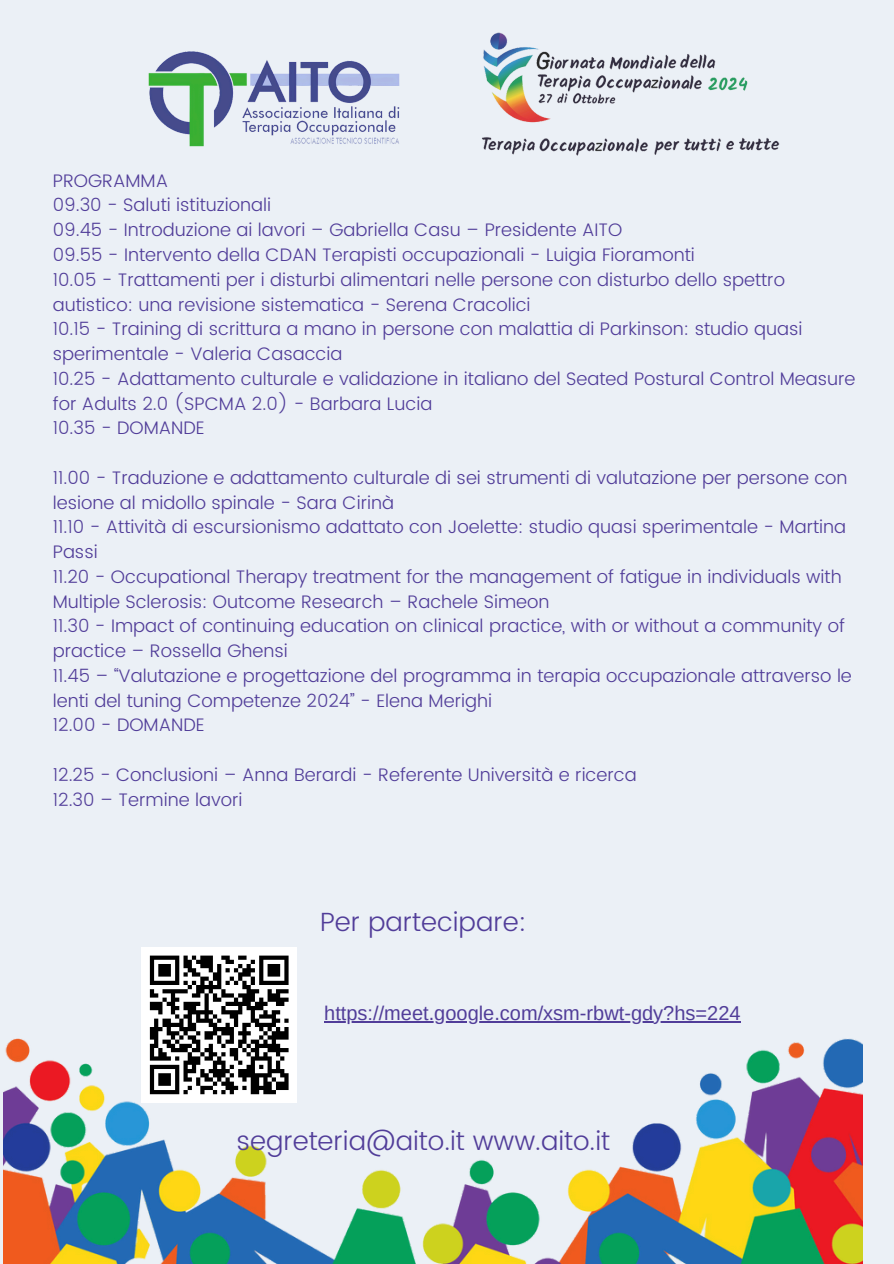
<style>
.page{position:relative;width:894px;height:1264px;background:#fff}
.page>*{position:absolute;margin:0;border:0;box-sizing:border-box;transform-origin:0 0}
.t1{font:300 26.25px "Poppins";color:#513d99}
.t2{font:19.95px "Arimo";color:#513d99}
.t3{font:300 18.15px/24.8px "Poppins";color:#513d99}
</style>
<div class="page">
<div style="left:0;top:0;width:893px;height:1263px;background:#ebf0f6"></div>
<img style="left:148px;top:51px;width:252px;height:96px">
<img style="left:482px;top:32px;width:298px;height:124px">
<img style="left:3px;top:1021px;width:859px;height:242px">
<div style="left:141px;top:947px;width:156px;height:155px;background:#fff"></div>
<svg style="left:149px;top:955px;width:140px;height:140px"></svg>
<hr style="left:324px;top:1021px;width:416px;height:1px;background:#513d99">
<p class="t3" style="left:53px;top:168px;width:117px">PROGRAMMA</p>
<p class="t3" style="left:53px;top:193px;width:220px">09.30 - Saluti istituzionali</p>
<p class="t3" style="left:53px;top:217px;width:570px">09.45 - Introduzione ai lavori – Gabriella Casu – Presidente AITO</p>
<p class="t3" style="left:53px;top:242px;width:643px">09.55 - Intervento della CDAN Terapisti occupazionali - Luigia Fioramonti</p>
<p class="t3" style="left:53px;top:267px;width:733px">10.05 - Trattamenti per i disturbi alimentari nelle persone con disturbo dello spettro autistico: una revisione sistematica - Serena Cracolici</p>
<p class="t3" style="left:53px;top:316px;width:750px">10.15 - Training di scrittura a mano in persone con malattia di Parkinson: studio quasi sperimentale - Valeria Casaccia</p>
<p class="t3" style="left:53px;top:366px;width:804px">10.25 - Adattamento culturale e validazione in italiano del Seated Postural Control Measure for Adults 2.0 (SPCMA 2.0) - Barbara Lucia</p>
<p class="t3" style="left:53px;top:415px;width:153px">10.35 - DOMANDE</p>
<p class="t3" style="left:53px;top:465px;width:796px">11.00 - Traduzione e adattamento culturale di sei strumenti di valutazione per persone con lesione al midollo spinale - Sara Cirinà</p>
<p class="t3" style="left:53px;top:514px;width:794px">11.10 - Attività di escursionismo adattato con Joelette: studio quasi sperimentale - Martina<br>Passi</p>
<p class="t3" style="left:53px;top:564px;width:790px">11.20 - Occupational Therapy treatment for the management of fatigue in individuals with<br>Multiple Sclerosis: Outcome Research – Rachele Simeon</p>
<p class="t3" style="left:53px;top:613px;width:793px">11.30 - Impact of continuing education on clinical practice, with or without a community of practice – Rossella Ghensi</p>
<p class="t3" style="left:53px;top:663px;width:800px">11.45 – “Valutazione e progettazione del programma in terapia occupazionale attraverso le lenti del tuning Competenze 2024” - Elena Merighi</p>
<p class="t3" style="left:53px;top:712px;width:153px">12.00 - DOMANDE</p>
<p class="t3" style="left:53px;top:762px;width:585px">12.25 - Conclusioni – Anna Berardi - Referente Università e ricerca</p>
<p class="t3" style="left:53px;top:787px;width:191px">12.30 – Termine lavori</p>
<p class="t1" style="left:320px;top:907px;width:208px">Per partecipare:</p>
<p class="t2" style="left:324px;top:1002px;width:418px">https://meet.google.com/xsm-rbwt-gdy?hs=224</p>
<h1 class="t1" style="left:236px;top:1125px;width:375px">segreteria@aito.it www.aito.it</h1>
</div>
